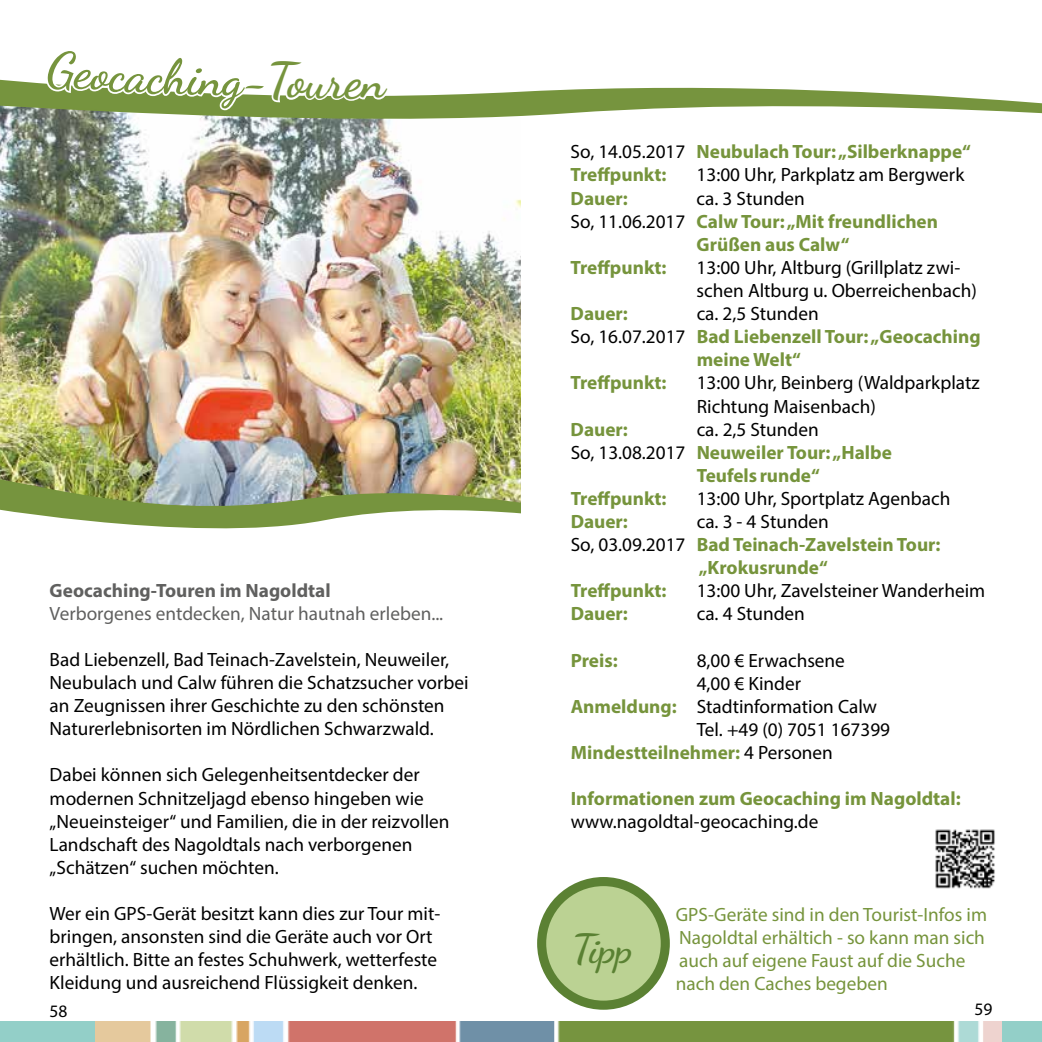
<style>
.page{position:relative;width:1042px;height:1042px;background:#fff}
.page>*{position:absolute;margin:0;border:0;box-sizing:border-box;transform-origin:0 0}
.t1{font:700 49px "Dancing Script";color:#76943d}
.t2{font:700 40.25px "Dancing Script";color:#5a8133}
.t3{font:19.25px/23.1px "Myriad Pro";color:#000}
.t4{font:700 19.25px/23.1px "Myriad Pro";color:#76943c}
.t5{font:19.25px/23.1px "Myriad Pro";color:#76943c}
.t6{font:19.25px "Myriad Pro";color:#60605f}
.t7{font:700 19.25px "Myriad Pro";color:#76943b}
.t8{font:700 19.25px "Myriad Pro";color:#60605f}
.t9{font:17.5px "Myriad Pro";color:#000}
.s1{font-weight:400;color:#000}
.s2{font-weight:700;color:#76943c}
</style>
<div class="page">
<img style="left:0;top:144px;width:521px;height:326px">
<svg style="left:0;top:79px;width:1042px;height:65px"></svg>
<img style="left:0;top:470px;width:521px;height:59px">
<div style="left:542px;top:881px;width:123px;height:124px;background:#bbd293;border-radius:50%"></div>
<div style="left:537px;top:877px;width:133px;height:132px;border:9px solid #5b8133;border-radius:50%"></div>
<img style="left:935px;top:829px;width:60px;height:60px">
<div style="left:0;top:1021px;width:1042px;height:21px;background:#93cfc8"></div>
<img style="left:96px;top:1021px;width:905px;height:21px">
<img style="left:44px;top:79px;width:348px;height:227px">
<h1 class="t1" style="left:49px;top:38px;width:81px;rotate:4deg">Geoc</h1>
<h1 class="t1" style="left:189px;top:47px;width:81px;rotate:2deg">ing-</h1>
<h1 class="t1" style="left:306px;top:50px;width:81px">uren</h1>
<p class="t8" style="left:50px;top:577px;width:283px">Geocaching-Touren im Nagoldtal</p>
<p class="t6" style="left:50px;top:601px;width:395px">Verborgenes entdecken, Natur hautnah erleben...</p>
<p class="t3" style="left:50px;top:647px;width:420px">Bad Liebenzell, Bad Teinach-Zavelstein, Neuweiler, Neubulach und Calw führen die Schatzsucher vorbei an Zeugnissen ihrer Geschichte zu den schönsten Naturerlebnisorten im Nördlichen Schwarzwald.</p>
<p class="t3" style="left:50px;top:763px;width:401px">Dabei können sich Gelegenheitsentdecker der modernen Schnitzeljagd ebenso hingeben wie „Neueinsteiger“ und Familien, die in der reizvollen Landschaft des Nagoldtals nach verborgenen „Schätzen“ suchen möchten.</p>
<p class="t3" style="left:50px;top:902px;width:392px">Wer ein GPS-Gerät besitzt kann dies zur Tour mit&shy;bringen, ansonsten sind die Geräte auch vor Ort erhältlich. Bitte an festes Schuhwerk, wetterfeste Kleidung und ausreichend Flüssigkeit denken.</p>
<p class="t4" style="left:570px;top:140px;width:402px"><span class="s1">So, 14.05.2017</span> Neubulach Tour: „Silberknappe“<br>Treffpunkt:</p>
<p class="t3" style="left:696px;top:163px;width:269px">13:00 Uhr, Parkplatz am Bergwerk</p>
<p class="t4" style="left:570px;top:186px;width:59px">Dauer:</p>
<p class="t3" style="left:696px;top:186px;width:110px">ca. 3 Stunden</p>
<p class="t4" style="left:570px;top:209px;width:369px"><span class="s1">So, 11.06.2017</span> Calw Tour: „Mit freundlichen</p>
<p class="t4" style="left:696px;top:232px;width:154px">Grüßen aus Calw“</p>
<p class="t4" style="left:570px;top:255px;width:97px">Treffpunkt:</p>
<p class="t3" style="left:696px;top:255px;width:282px">13:00 Uhr, Altburg (Grillplatz zwi&shy;schen Altburg u. Oberreichenbach)</p>
<p class="t4" style="left:570px;top:301px;width:59px">Dauer:</p>
<p class="t3" style="left:697px;top:302px;width:124px">ca. 2,5 Stunden</p>
<p class="t4" style="left:571px;top:324px;width:411px"><span class="s1">So, 16.07.2017</span> Bad Liebenzell Tour: „Geocaching</p>
<p class="t4" style="left:697px;top:348px;width:106px">meine Welt“</p>
<p class="t4" style="left:571px;top:371px;width:97px">Treffpunkt:</p>
<p class="t3" style="left:697px;top:371px;width:284px">13:00 Uhr, Beinberg (Waldparkplatz<br>Richtung Maisenbach)</p>
<p class="t4" style="left:571px;top:417px;width:59px">Dauer:</p>
<p class="t3" style="left:697px;top:417px;width:124px">ca. 2,5 Stunden</p>
<p class="t4" style="left:571px;top:440px;width:323px"><span class="s1">So, 13.08.2017</span> Neuweiler Tour: „Halbe</p>
<p class="t4" style="left:697px;top:463px;width:125px">Teufels runde“</p>
<p class="t4" style="left:571px;top:486px;width:97px">Treffpunkt:</p>
<p class="t3" style="left:697px;top:486px;width:255px">13:00 Uhr, Sportplatz Agenbach</p>
<p class="t4" style="left:571px;top:509px;width:59px">Dauer:</p>
<p class="t3" style="left:697px;top:510px;width:134px">ca. 3 - 4 Stunden</p>
<p class="t4" style="left:571px;top:532px;width:371px"><span class="s1">So, 03.09.2017</span> Bad Teinach-Zavelstein Tour:</p>
<p class="t4" style="left:699px;top:555px;width:131px">„Krokusrunde“</p>
<p class="t4" style="left:571px;top:579px;width:97px">Treffpunkt:</p>
<p class="t3" style="left:697px;top:579px;width:290px">13:00 Uhr, Zavelsteiner Wanderheim</p>
<p class="t4" style="left:571px;top:602px;width:59px">Dauer:</p>
<p class="t3" style="left:697px;top:602px;width:110px">ca. 4 Stunden</p>
<p class="t4" style="left:571px;top:648px;width:48px">Preis:</p>
<p class="t3" style="left:697px;top:648px;width:150px">8,00 € Erwachsene</p>
<p class="t3" style="left:697px;top:671px;width:106px">4,00 € Kinder</p>
<p class="t3" style="left:571px;top:694px;width:308px"><span class="s2">Anmeldung:</span> Stadtinformation Calw</p>
<p class="t3" style="left:697px;top:717px;width:195px">Tel. +49 (0) 7051 167399</p>
<p class="t4" style="left:571px;top:740px;width:264px">Mindestteilnehmer: <span class="s1">4 Personen</span></p>
<p class="t7" style="left:571px;top:786px;width:391px">Informationen zum Geocaching im Nagoldtal:</p>
<p class="t3" style="left:571px;top:810px;width:249px">www.nagoldtal-geocaching.de</p>
<h2 class="t2" style="left:572px;top:923px;width:62px">Tipp</h2>
<p class="t5" style="left:676px;top:902px;width:313px">GPS-Geräte sind in den Tourist-Infos im Nagoldtal erhältich - so kann man sich auch auf eigene Faust auf die Suche nach den Caches begeben</p>
<p class="t9" style="left:50px;top:1000px;width:19px">58</p>
<p class="t9" style="left:974px;top:999px;width:19px">59</p>
</div>
